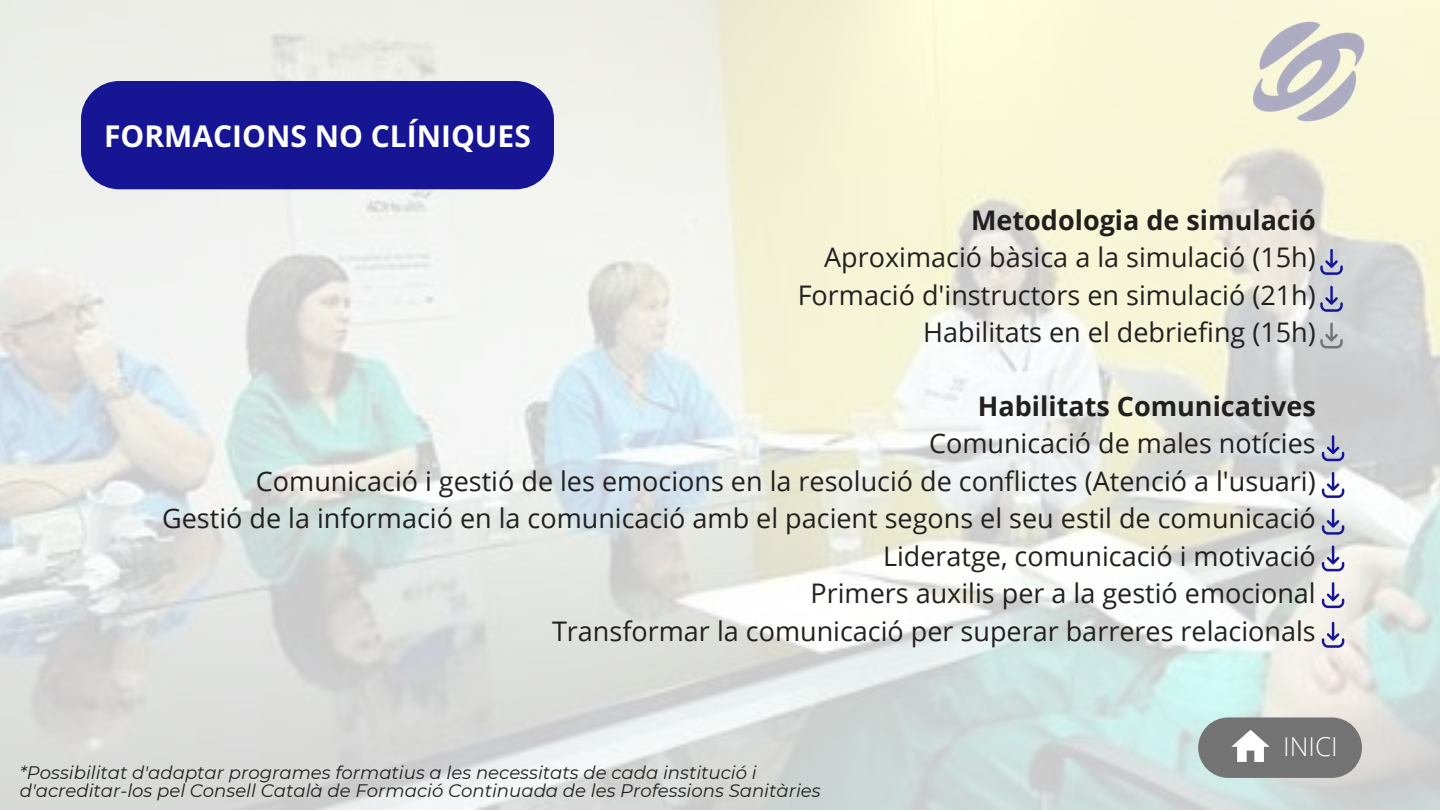
<style>
.page{position:relative;width:1440px;height:810px;background:#fff}
.page>*{position:absolute;margin:0;border:0;box-sizing:border-box;transform-origin:0 0}
.t1{font:700 30px "Open Sans";color:#fff}
.t2{font:27px/37.5px "Open Sans";color:#22201f;text-align:right}
.t3{font:700 27px "Open Sans";color:#22201f}
.t4{font:300 26px "Open Sans";color:#fff}
.t5{font:italic 18.1px/18.8px "Montserrat";color:#22201f}
</style>
<div class="page">
<div style="left:81px;top:81px;width:473px;height:108px;background:#161695"></div>
<img style="left:1217px;top:0;width:175px;height:128px">
<div style="left:1198px;top:717px;width:164px;height:61px;background:#737373;border-radius:30px"></div>
<svg style="left:1231px;top:730px;width:39px;height:32px"></svg>
<svg style="left:1320px;top:249px;width:23px;height:26px"></svg>
<svg style="left:1320px;top:286px;width:23px;height:26px"></svg>
<svg style="left:1320px;top:323px;width:23px;height:25px"></svg>
<svg style="left:1322px;top:435px;width:22px;height:26px"></svg>
<svg style="left:1322px;top:472px;width:22px;height:26px"></svg>
<svg style="left:1322px;top:509px;width:22px;height:26px"></svg>
<svg style="left:1322px;top:545px;width:22px;height:26px"></svg>
<svg style="left:1322px;top:582px;width:22px;height:26px"></svg>
<svg style="left:1322px;top:622px;width:22px;height:26px"></svg>
<p class="t1" style="left:104px;top:115px;width:428px">FORMACIONS NO CLÍNIQUES</p>
<p class="t3" style="left:971px;top:201px;width:346px">Metodologia de simulació</p>
<p class="t2" style="left:798px;top:238px;width:520px">Aproximació bàsica a la simulació (15h)<br>Formació d'instructors en simulació (21h)<br>Habilitats en el debriefing (15h)</p>
<p class="t3" style="left:978px;top:387px;width:339px">Habilitats Comunicatives</p>
<p class="t2" style="left:162px;top:424px;width:1155px">Comunicació de males notícies<br>Comunicació i gestió de les emocions en la resolució de conflictes (Atenció a l'usuari)<br>Gestió de la informació en la comunicació amb el pacient segons el seu estil de comunicació Lideratge, comunicació i motivació<br>Primers auxilis per a la gestió emocional<br>Transformar la comunicació per superar barreres relacionals</p>
<p class="t5" style="left:20px;top:763px;width:802px">*Possibilitat d'adaptar programes formatius a les necessitats de cada institució i d'acreditar-los pel Consell Català de Formació Continuada de les Professions Sanitàries</p>
<p class="t4" style="left:1283px;top:729px;width:56px">INICI</p>
</div>
